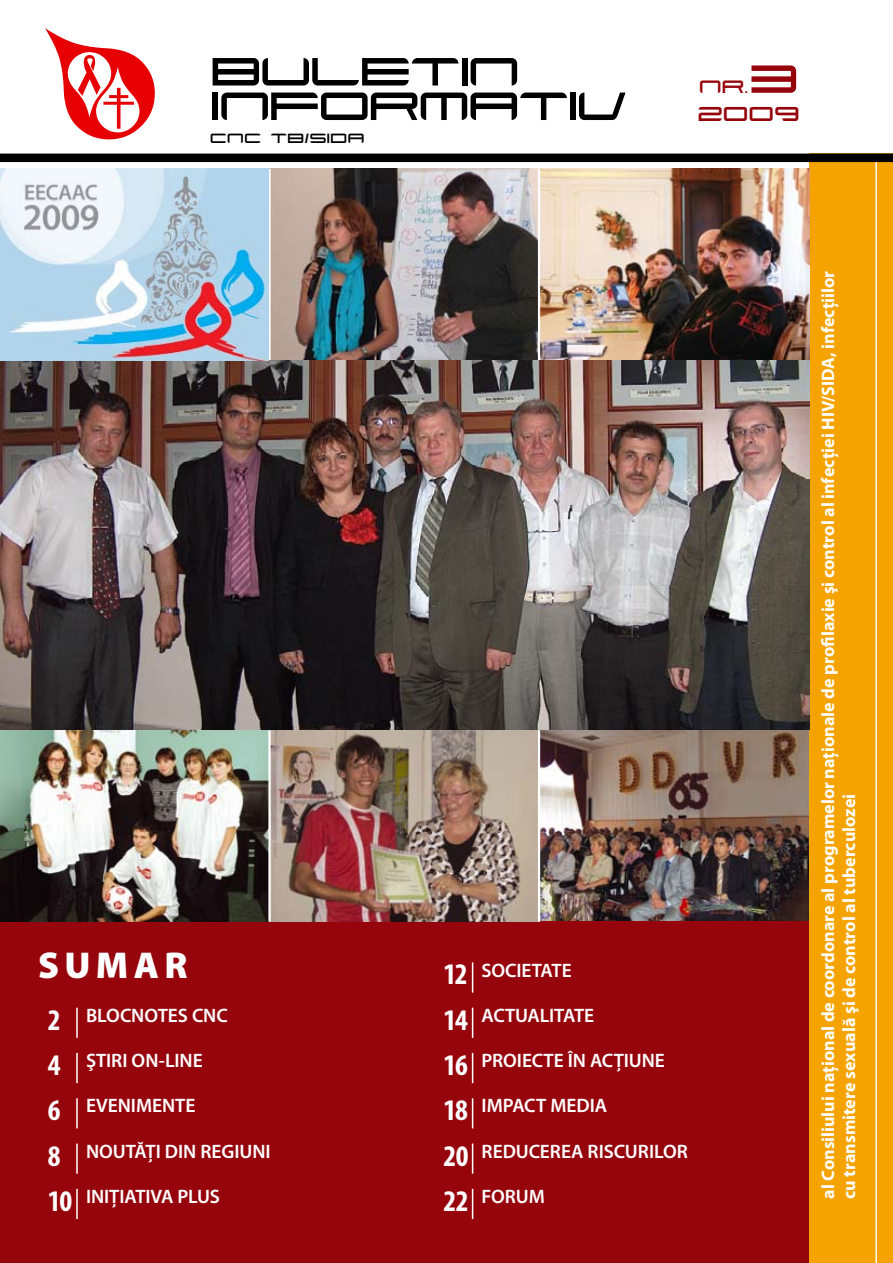
<style>
.page{position:relative;width:893px;height:1263px;background:#fff}
.page>*{position:absolute;margin:0;border:0;box-sizing:border-box;transform-origin:0 0}
.t1{font:54.9px "Xenotron";letter-spacing:-.04em;color:#000}
.t2{font:54.6px "Xenotron";color:#96050c;scale:.96 1}
.t3{font:900 37.5px "Myriad Pro";letter-spacing:.14em;color:#fff}
.t4{font:700 condensed 30px "Myriad Pro";letter-spacing:-.035em;color:#fff}
.t5{font:28.05px "Xenotron";color:#96050c;scale:.96 1}
.t6{font:24.9px "Xenotron";color:#96050c;scale:.96 1}
.t7{font:600 19.5px "Myriad Pro";letter-spacing:-.005em;color:#fff}
.t8{font:18.75px "Xenotron";color:#000;scale:.96 1}
.t9{font:700 18px/21px "Myriad Pro";color:#fff}
.s1{font-size:18.75px}
</style>
<div class="page">
<img style="left:271px;top:169px;width:538px;height:191px">
<img style="left:0;top:360px;width:809px;height:561px">
<div style="left:0;top:921px;width:810px;height:342px;background:#96050c"></div>
<div style="left:809px;top:154px;width:84px;height:1109px;background:#f5a300"></div>
<div style="left:0;top:154px;width:893px;height:8px;background:#000"></div>
<svg style="left:45px;top:28px;width:110px;height:111px"></svg>
<hr style="left:875px;top:162px;width:2px;height:1101px;background:#fff">
<hr style="left:76px;top:1008px;width:2px;height:30px;background:#fff">
<hr style="left:472px;top:1008px;width:1px;height:30px;background:#fff">
<hr style="left:472px;top:962px;width:1px;height:30px;background:#fff">
<hr style="left:76px;top:1098px;width:2px;height:30px;background:#fff">
<hr style="left:472px;top:1098px;width:1px;height:30px;background:#fff">
<hr style="left:76px;top:1143px;width:2px;height:31px;background:#fff">
<hr style="left:472px;top:1143px;width:1px;height:31px;background:#fff">
<hr style="left:76px;top:1189px;width:2px;height:30px;background:#fff">
<hr style="left:472px;top:1189px;width:1px;height:30px;background:#fff">
<hr style="left:76px;top:1053px;width:2px;height:30px;background:#fff">
<hr style="left:472px;top:1053px;width:1px;height:30px;background:#fff">
<hr style="left:268px;top:730px;width:3px;height:192px;background:#fff">
<hr style="left:538px;top:169px;width:2px;height:191px;background:#fff">
<hr style="left:538px;top:730px;width:2px;height:192px;background:#fff">
<img style="left:0;top:169px;width:268px;height:191px">
<h1 class="t1" style="left:213px;top:53px;width:311px">buletin</h1>
<h1 class="t1" style="left:213px;top:87px;width:420px">INFORMATIV</h1>
<p class="t8" style="left:211px;top:132px;width:162px">CNC TB/SIDA</p>
<h2 class="t2" style="left:751px;top:60px;width:53px">3</h2>
<h3 class="t5" style="left:699px;top:105px;width:108px">2OO9</h3>
<h3 class="t6" style="left:700px;top:78px;width:52px">nr<span class="s1">.</span></h3>
<h3 class="t3" style="left:38px;top:941px;width:151px">SUMAR</h3>
<h3 class="t4" style="left:443px;top:956px;width:26px">12</h3>
<p class="t7" style="left:482px;top:957px;width:92px">SOCIETATE</p>
<h3 class="t4" style="left:48px;top:1001px;width:14px">2</h3>
<p class="t7" style="left:482px;top:1003px;width:114px">ACTUALITATE</p>
<p class="t7" style="left:86px;top:1003px;width:143px">BLOCNOTES CNC</p>
<h3 class="t4" style="left:443px;top:1001px;width:26px">14</h3>
<h3 class="t4" style="left:48px;top:1046px;width:14px">4</h3>
<p class="t7" style="left:482px;top:1048px;width:185px">PROIECTE ÎN ACŢIUNE</p>
<p class="t7" style="left:86px;top:1048px;width:118px">ŞTIRI ON-LINE</p>
<h3 class="t4" style="left:443px;top:1046px;width:26px">16</h3>
<h3 class="t4" style="left:48px;top:1091px;width:14px">6</h3>
<p class="t7" style="left:482px;top:1093px;width:127px">IMPACT MEDIA</p>
<p class="t7" style="left:86px;top:1093px;width:111px">EVENIMENTE</p>
<h3 class="t4" style="left:443px;top:1091px;width:26px">18</h3>
<p class="t7" style="left:86px;top:1139px;width:186px">NOUTĂŢI DIN REGIUNI</p>
<h3 class="t4" style="left:48px;top:1137px;width:14px">8</h3>
<p class="t7" style="left:482px;top:1139px;width:208px">REDUCEREA RISCURILOR</p>
<h3 class="t4" style="left:443px;top:1137px;width:26px">20</h3>
<h3 class="t4" style="left:48px;top:1182px;width:26px">10</h3>
<p class="t7" style="left:482px;top:1184px;width:65px">FORUM</p>
<p class="t7" style="left:86px;top:1184px;width:136px">INIŢIATIVA PLUS</p>
<h3 class="t4" style="left:443px;top:1182px;width:27px">22</h3>
<p class="t9" style="left:817px;top:1199px;width:929px;rotate:-90deg">al Consiliului naţional de coordonare al programelor naţionale de profilaxie şi control al infecţiei HIV/SIDA, infecţiilor cu transmitere sexuală şi de control al tuberculozei</p>
</div>
